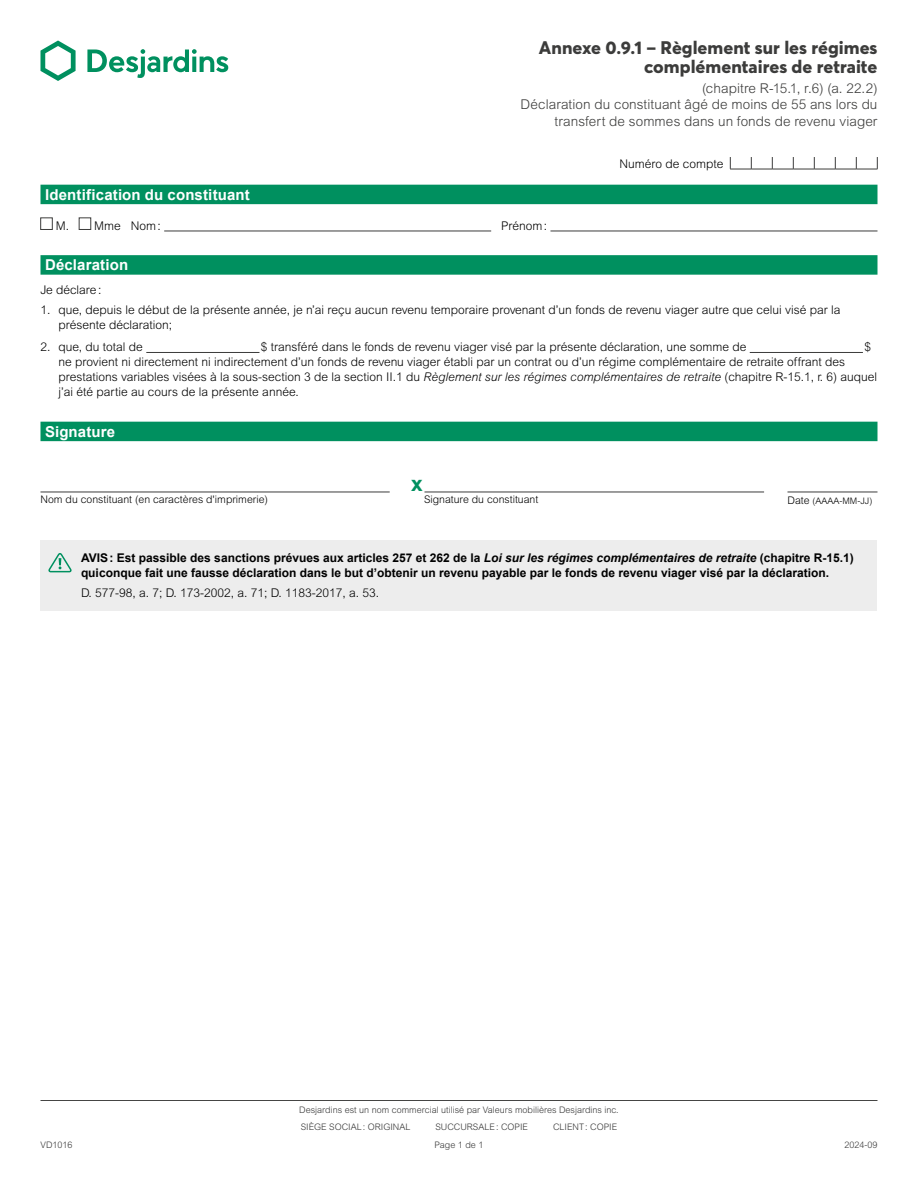
<style>
.page{position:relative;width:918px;height:1188px;background:#fff}
.page>*{position:absolute;margin:0;border:0;box-sizing:border-box;transform-origin:0 0}
.t1{font:700 21px "Arial";color:#00905f}
.t2{font:800 18px/19.5px "Desjardins Sans";color:#3c3c3b;text-align:right}
.t3{font:700 15px "Arial";letter-spacing:.01em;color:#fff}
.t4{font:300 13.5px/16.5px "Arial MT Std";letter-spacing:.005em;color:#3c3c3b;text-align:right}
.t5{font:300 12px/15px "Arial MT Std";color:#000}
.t6{font:700 12px/15px "Arial";color:#000}
.t7{font:300 10.5px "Arial MT Std";color:#000}
.t8{font:300 9px "Arial MT Std";color:#383838}
.t9{font:300 9px "Arial MT Std";color:#000}
.s1{font-style:italic}
.s2{font-size:10.5px}
</style>
<div class="page">
<hr style="left:40px;top:1100px;width:838px;height:1px;background:#3c3c3b">
<div style="left:40px;top:185px;width:838px;height:19px;background:#00905f"></div>
<div style="left:40px;top:255px;width:838px;height:20px;background:#00905f"></div>
<div style="left:40px;top:422px;width:838px;height:19px;background:#00905f"></div>
<div style="left:40px;top:218px;width:12px;height:12px;border:1px solid #3c3c3b"></div>
<div style="left:79px;top:218px;width:12px;height:12px;border:1px solid #3c3c3b"></div>
<hr style="left:164px;top:231px;width:327px;height:1px;background:#3c3c3b">
<hr style="left:550px;top:231px;width:328px;height:1px;background:#3c3c3b">
<hr style="left:146px;top:352px;width:113px;height:1px;background:#3c3c3b">
<hr style="left:750px;top:352px;width:113px;height:1px;background:#3c3c3b">
<hr style="left:40px;top:492px;width:350px;height:1px;background:#3c3c3b">
<hr style="left:424px;top:492px;width:340px;height:1px;background:#3c3c3b">
<hr style="left:788px;top:492px;width:90px;height:1px;background:#3c3c3b">
<div style="left:40px;top:540px;width:838px;height:70px;background:#ededed"></div>
<svg style="left:48px;top:553px;width:23px;height:20px"></svg>
<svg style="left:730px;top:157px;width:148px;height:13px"></svg>
<svg style="left:40px;top:40px;width:36px;height:41px"></svg>
<svg style="left:87px;top:49px;width:141px;height:29px"></svg>
<h2 class="t2" style="left:539px;top:37px;width:340px">Annexe 0.9.1 – Règlement sur les régimes complémentaires de retraite</h2>
<p class="t4" style="left:521px;top:80px;width:358px">(chapitre R-15.1, r.6) (a. 22.2)<br>Déclaration du constituant âgé de moins de 55 ans lors du transfert de sommes dans un fonds de revenu viager</p>
<p class="t5" style="left:619px;top:156px;width:106px">Numéro de compte</p>
<p class="t3" style="left:45px;top:184px;width:206px">Identification du constituant</p>
<p class="t5" style="left:56px;top:218px;width:107px">M. Mme Nom :</p>
<p class="t5" style="left:501px;top:218px;width:48px">Prénom :</p>
<p class="t3" style="left:45px;top:254px;width:85px">Déclaration</p>
<p class="t5" style="left:40px;top:282px;width:62px">Je déclare :</p>
<p class="t5" style="left:58px;top:302px;width:783px;text-indent:-18px">1. que, depuis le début de la présente année, je n’ai reçu aucun revenu temporaire provenant d’un fonds de revenu viager autre que celui visé par la présente déclaration;</p>
<p class="t5" style="left:40px;top:339px;width:104px">2. que, du total de</p>
<p class="t5" style="left:261px;top:339px;width:487px">$ transféré dans le fonds de revenu viager visé par la présente déclaration, une somme de</p>
<p class="t5" style="left:864px;top:339px;width:8px">$</p>
<p class="t5" style="left:58px;top:354px;width:820px">ne provient ni directement ni indirectement d’un fonds de revenu viager établi par un contrat ou d’un régime complémentaire de retraite offrant des prestations variables visées à la sous-section 3 de la section II.1 du <span class="s1">Règlement sur les régimes complémentaires de retraite</span> (chapitre R-15.1, r. 6) auquel j’ai été partie au cours de la présente année.</p>
<p class="t3" style="left:45px;top:421px;width:72px">Signature</p>
<h1 class="t1" style="left:411px;top:468px;width:13px">x</h1>
<p class="t7" style="left:40px;top:493px;width:229px">Nom du constituant (en caractères d'imprimerie)</p>
<p class="t7" style="left:424px;top:493px;width:116px">Signature du constituant</p>
<p class="t9" style="left:788px;top:495px;width:86px"><span class="s2">Date</span> (AAAA-MM-JJ)</p>
<p class="t6" style="left:81px;top:551px;width:774px">AVIS : Est passible des sanctions prévues aux articles 257 et 262 de la <span class="s1">Loi sur les régimes complémentaires de retraite</span> (chapitre R-15.1) quiconque fait une fausse déclaration dans le but d’obtenir un revenu payable par le fonds de revenu viager visé par la déclaration.</p>
<p class="t5" style="left:81px;top:585px;width:300px">D. 577-98, a. 7; D. 173-2002, a. 71; D. 1183-2017, a. 53.</p>
<p class="t8" style="left:299px;top:1105px;width:321px">Desjardins est un nom commercial utilisé par Valeurs mobilières Desjardins inc.</p>
<p class="t8" style="left:301px;top:1122px;width:111px">SIÈGE SOCIAL: ORIGINAL</p>
<p class="t8" style="left:435px;top:1122px;width:94px">SUCCURSALE: COPIE</p>
<p class="t8" style="left:553px;top:1122px;width:66px">CLIENT: COPIE</p>
<p class="t8" style="left:41px;top:1139px;width:34px">VD1016</p>
<p class="t8" style="left:435px;top:1139px;width:50px">Page 1 de 1</p>
<p class="t8" style="left:844px;top:1139px;width:35px">2024-09</p>
</div>
